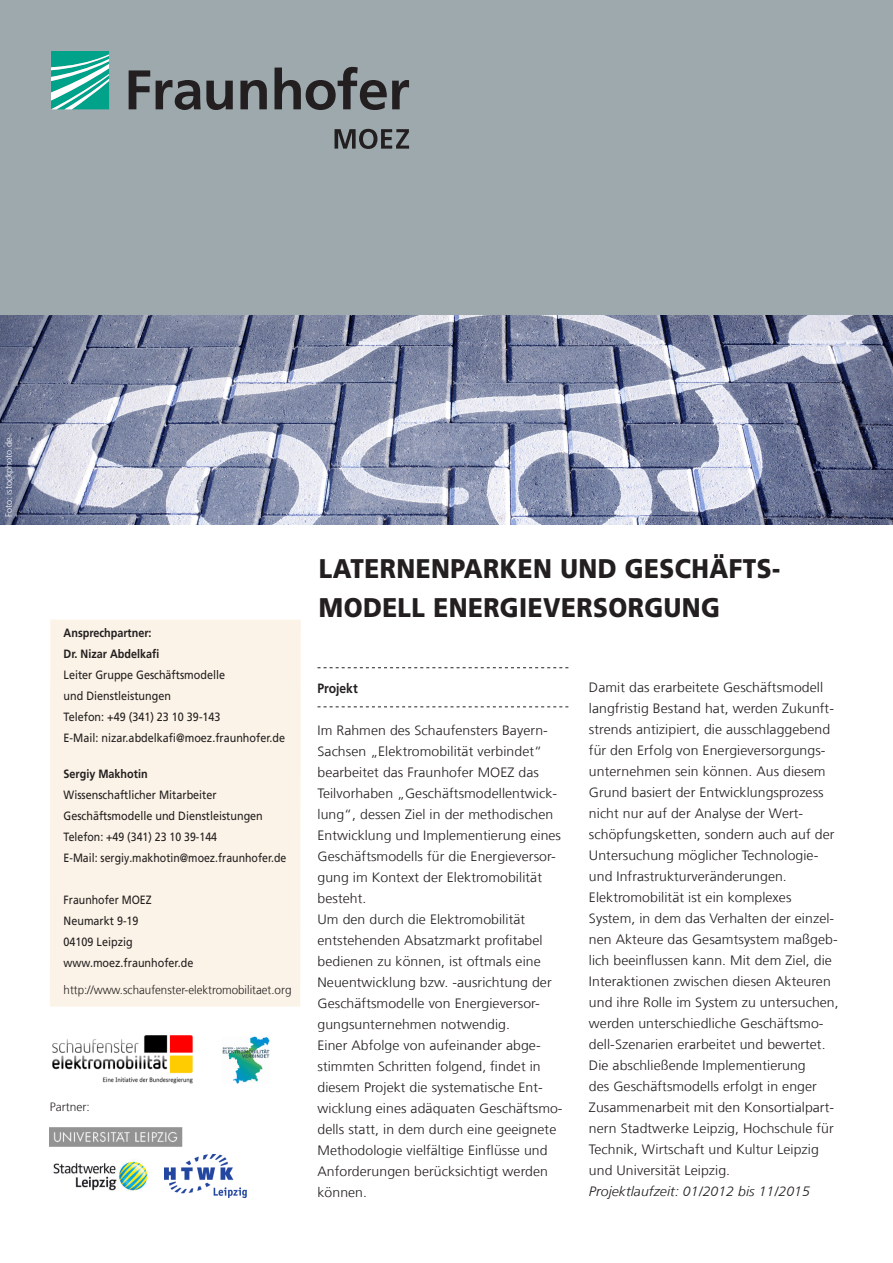
<style>
.page{position:relative;width:893px;height:1263px;background:#fff}
.page>*{position:absolute;margin:0;border:0;box-sizing:border-box;transform-origin:0 0}
.t1{font:900 27px/39px "Frutiger LT Com";letter-spacing:.02em;color:#231f20;scale:.9 1}
.t2{font:300 13.5px/21px "Frutiger LT Com";letter-spacing:.005em;color:#231f20;scale:1.04 1}
.t3{font:300 13.5px/21px "Frutiger LT Com";letter-spacing:.005em;color:#231f20;scale:1.05 1}
.t4{font:italic 300 13.5px "Frutiger LT Com";letter-spacing:.005em;color:#231f20;scale:1.04 1}
.Überschrift_Kasten{font:700 13.5px "Frutiger LT Com";color:#231f20;scale:.9 1}
.t5{font:12px/21px "Frutiger LT Com";color:#231f20;scale:.9 1}
.t6{font:12px "Frutiger LT Com";color:#231f20;scale:.88 1}
.t7{font:700 12px "Frutiger LT Com";color:#231f20;scale:.9 1}
.t8{font:300 12px "Frutiger LT Com";color:#231f20;scale:.96 1}
.t9{font:300 12px "Frutiger";color:#231f20}
.t10{font:300 9px "Frutiger";color:#fff}
</style>
<div class="page">
<img style="left:0;top:315px;width:893px;height:210px">
<div style="left:0;top:0;width:893px;height:315px;background:#9da9ad"></div>
<svg style="left:51px;top:51px;width:58px;height:58px;background:#49bcaa"></svg>
<svg style="left:129px;top:67px;width:280px;height:43px"></svg>
<svg style="left:335px;top:129px;width:74px;height:20px"></svg>
<div style="left:50px;top:620px;width:251px;height:386px;background:#fbf3e7"></div>
<svg style="left:317px;top:667px;width:251px;height:1px"></svg>
<svg style="left:317px;top:706px;width:251px;height:1px"></svg>
<img style="left:50px;top:1127px;width:133px;height:20px">
<img style="left:53px;top:1035px;width:140px;height:48px">
<img style="left:222px;top:1036px;width:48px;height:47px">
<img style="left:53px;top:1160px;width:95px;height:31px">
<img style="left:164px;top:1155px;width:82px;height:43px">
<p class="t10" style="left:4px;top:517px;width:81px;rotate:-90deg">Foto: istockphoto.de</p>
<p class="t7" style="left:64px;top:625px;width:99px">Ansprechpartner:</p>
<p class="t7" style="left:64px;top:646px;width:108px">Dr. Nizar Abdelkafi</p>
<p class="t5" style="left:64px;top:664px;width:181px">Leiter Gruppe Geschäftsmodelle und Dienstleistungen</p>
<p class="t5" style="left:64px;top:706px;width:176px">Telefon: +49 (341) 23 10 39-143</p>
<p class="t5" style="left:64px;top:727px;width:248px">E-Mail: nizar.abdelkafi@moez.fraunhofer.de</p>
<p class="t7" style="left:64px;top:766px;width:95px">Sergiy Makhotin</p>
<p class="t5" style="left:64px;top:784px;width:172px">Wissenschaftlicher Mitarbeiter</p>
<p class="t5" style="left:64px;top:805px;width:223px">Geschäftsmodelle und Dienstleistungen</p>
<p class="t6" style="left:64px;top:829px;width:176px">Telefon: +49 (341) 23 10 39-144</p>
<p class="t6" style="left:64px;top:850px;width:255px">E-Mail: sergiy.makhotin@moez.fraunhofer.de</p>
<p class="t6" style="left:64px;top:892px;width:102px">Fraunhofer MOEZ</p>
<p class="t5" style="left:64px;top:910px;width:85px">Neumarkt 9-19</p>
<p class="t5" style="left:64px;top:931px;width:78px">04109 Leipzig</p>
<p class="t5" style="left:64px;top:952px;width:146px">www.moez.fraunhofer.de</p>
<p class="t8" style="left:64px;top:982px;width:239px">http://www.schaufenster-elektromobilitaet.org</p>
<p class="t9" style="left:50px;top:1100px;width:41px">Partner:</p>
<p class="t1" style="left:319px;top:549px;width:514px">LATERNENPARKEN UND GESCHÄFTS-<br>MODELL ENERGIEVERSORGUNG</p>
<p class="Überschrift_Kasten" style="left:317px;top:681px;width:46px">Projekt</p>
<p class="t3" style="left:317px;top:720px;width:233px">Im Rahmen des Schaufensters Bayern-Sachsen „Elektromobilität verbindet“ bearbeitet das Fraunhofer MOEZ das Teilvorhaben „Geschäftsmodellentwick&shy;lung“, dessen Ziel in der methodischen Entwicklung und Implementierung eines Geschäftsmodells für die Energieversor&shy;gung im Kontext der Elektromobilität besteht.</p>
<p class="t2" style="left:317px;top:909px;width:237px">Um den durch die Elektromobilität entstehenden Absatzmarkt profitabel bedienen zu können, ist oftmals eine Neuentwicklung bzw. -ausrichtung der Geschäftsmodelle von Energieversor&shy;gungsunternehmen notwendig.<br>Einer Abfolge von aufeinander abge&shy;stimmten Schritten folgend, findet in diesem Projekt die systematische Ent&shy;wicklung eines adäquaten Geschäftsmo&shy;dells statt, in dem durch eine geeignete Methodologie vielfältige Einflüsse und Anforderungen berücksichtigt werden können.</p>
<p class="t2" style="left:589px;top:677px;width:238px">Damit das erarbeitete Geschäftsmodell langfristig Bestand hat, werden Zukunft&shy;strends antizipiert, die ausschlaggebend für den Erfolg von Energieversorgungs&shy;unternehmen sein können. Aus diesem Grund basiert der Entwicklungsprozess nicht nur auf der Analyse der Wert&shy;schöpfungsketten, sondern auch auf der Untersuchung möglicher Technologie&shy;und Infrastrukturveränderungen.</p>
<p class="t2" style="left:589px;top:887px;width:242px">Elektromobilität ist ein komplexes System, in dem das Verhalten der einzel&shy;nen Akteure das Gesamtsystem maßgeb&shy;lich beeinflussen kann. Mit dem Ziel, die Interaktionen zwischen diesen Akteuren und ihre Rolle im System zu untersuchen, werden unterschiedliche Geschäftsmo&shy;dell-Szenarien erarbeitet und bewertet.<br>Die abschließende Implementierung<br>des Geschäftsmodells erfolgt in enger Zusammenarbeit mit den Konsortialpart&shy;nern Stadtwerke Leipzig, Hochschule für Technik, Wirtschaft und Kultur Leipzig und Universität Leipzig.</p>
<p class="t4" style="left:589px;top:1184px;width:214px">Projektlaufzeit: 01/2012 bis 11/2015</p>
</div>
